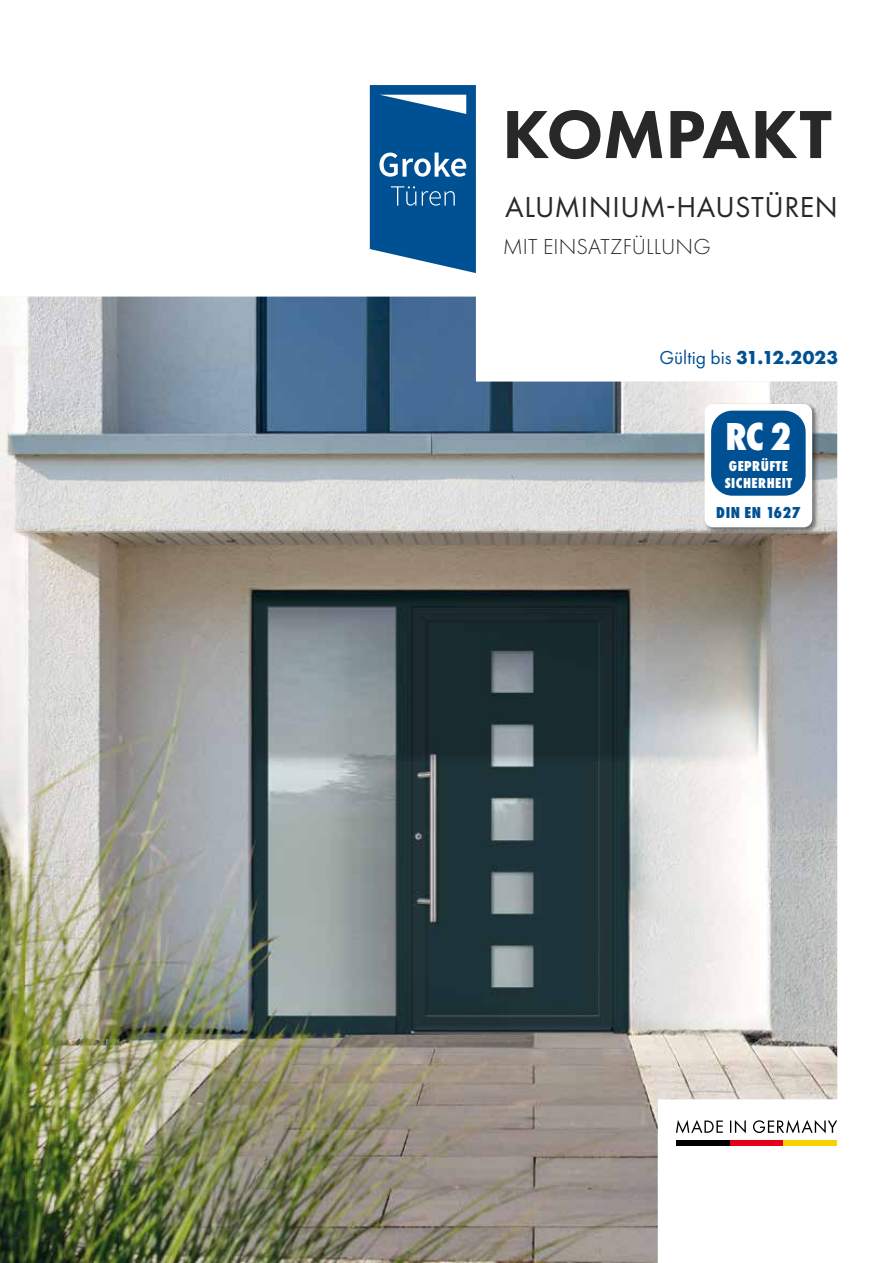
<style>
.page{position:relative;width:893px;height:1263px;background:#fff}
.page>*{position:absolute;margin:0;border:0;box-sizing:border-box;transform-origin:0 0}
.t1{font:800 70.5px "Futura PT";letter-spacing:-.005em;color:#282829}
.t2{font:800 40.5px "Futura PT Cond";color:#fff}
.t3{font:30px "Futura PT";letter-spacing:.015em;color:#282829}
.t4{font:300 22.5px "Futura PT";letter-spacing:.005em;color:#282829}
.t5{font:700 19.5px "Futura PT";letter-spacing:.005em;color:#005193}
.t6{font:800 16.5px "Futura PT Cond";letter-spacing:.025em;color:#005193}
.t7{font:800 15px/16.5px "Futura PT Cond";letter-spacing:.03em;color:#fff}
.s1{font-weight:400}
</style>
<div class="page">
<img style="left:0;top:297px;width:837px;height:966px">
<div style="left:666px;top:1112px;width:181px;height:42px;background:#fff"></div>
<div style="left:676px;top:1140px;width:54px;height:6px;background:#000"></div>
<div style="left:730px;top:1140px;width:53px;height:6px;background:#e2001a"></div>
<div style="left:783px;top:1140px;width:54px;height:6px;background:#f8d200"></div>
<svg style="left:676px;top:1120px;width:161px;height:13px"></svg>
<div style="left:703px;top:402px;width:117px;height:133px;background:#000;opacity:.5"></div>
<div style="left:704px;top:404px;width:108px;height:123px;background:#fff;border-radius:9px"></div>
<div style="left:711px;top:411px;width:95px;height:85px;background:#005193;border-radius:21px"></div>
<svg style="left:370px;top:85px;width:106px;height:188px"></svg>
<h1 class="t1" style="left:502px;top:105px;width:331px">KOMPAKT</h1>
<h3 class="t3" style="left:505px;top:192px;width:334px">ALUMINIUM-HAUSTÜREN</h3>
<p class="t4" style="left:503px;top:235px;width:210px">MIT EINSATZFÜLLUNG</p>
<p class="t5" style="left:659px;top:345px;width:180px"><span class="s1">Gültig bis</span> 31.12.2023</p>
<h2 class="t2" style="left:725px;top:413px;width:67px">RC 2</h2>
<p class="t7" style="left:725px;top:458px;width:69px">GEPRÜFTE<br>SICHERHEIT</p>
<p class="t6" style="left:716px;top:502px;width:86px">DIN EN 1627</p>
</div>
